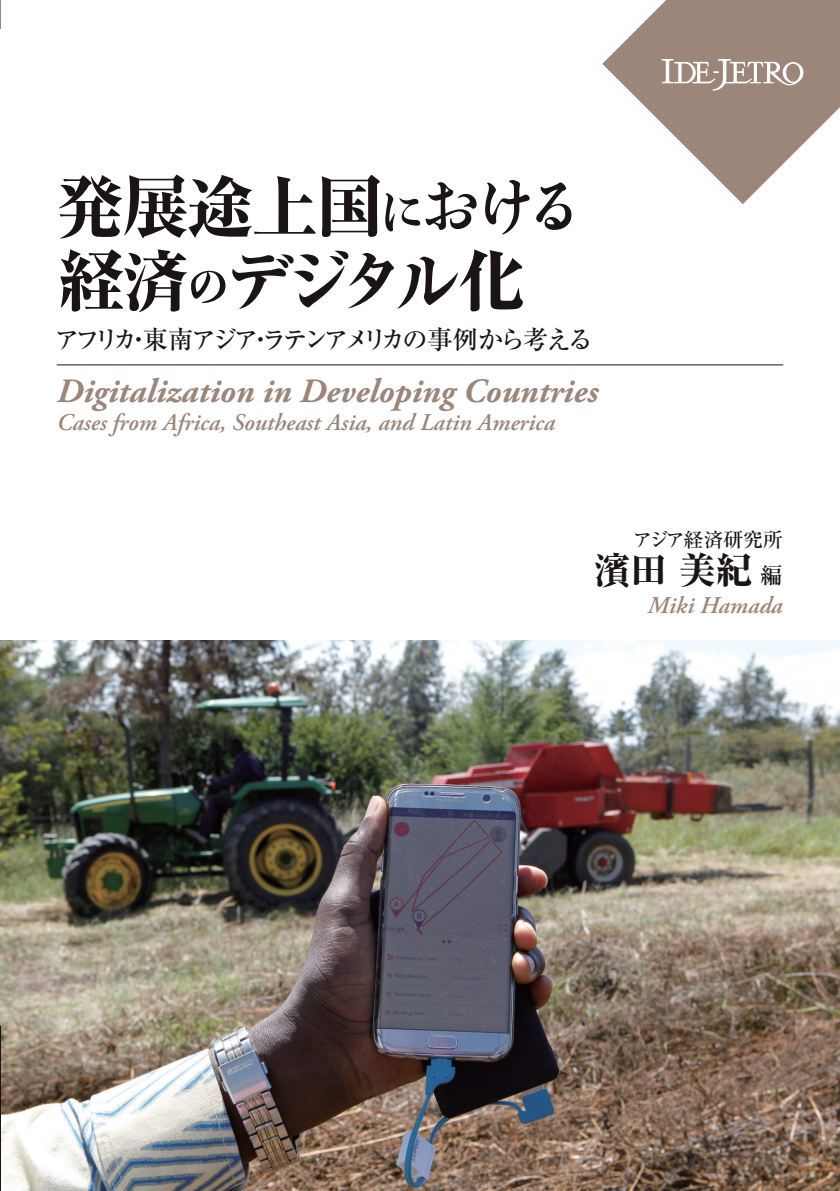
<style>
.page{position:relative;width:840px;height:1191px;background:#fff}
.page>*{position:absolute;margin:0;border:0;box-sizing:border-box;transform-origin:0 0}
.t1{font:800 68px/73.8px "Ryumin Pro";letter-spacing:-.05em;color:#1a1415}
.t2{font:800 36.8px "Ryumin Pro";color:#1a1415}
.t3{font:italic 700 34px "Adobe Garamond Pro";color:#9b8679}
.t4{font:500 25.6px "Ryumin Pro";letter-spacing:-.155em;color:#1a1415}
.t5{font:italic 600 24px "Adobe Garamond Pro";color:#9b8679}
.t6{font:500 19.8px "Ryumin Pro";color:#1a1415}
.s1{font-family:"P Kiza Kinryou Std";font-weight:700;font-size:53.8px}
.s2{font-family:"P Kiza Kinryou Std";font-weight:700}
.s3{font-weight:500;font-size:22.6px}
</style>
<div class="page">
<img style="left:0;top:640px;width:839px;height:551px">
<hr style="left:57px;top:364px;width:725px;height:1px;background:#1a1415">
<svg style="left:602px;top:0;width:237px;height:204px;fill:#9b8679"></svg>
<svg style="left:661px;top:59px;width:142px;height:32px"></svg>
<h1 class="t1" style="left:57px;top:165px;width:533px">発展途上国<span class="s1">に</span><span class="s2">おける</span>経済<span class="s1">の</span>デジタル化</h1>
<p class="t4" style="left:54px;top:319px;width:540px">アフリカ・東南アジア・ラテンアメリカの事例から考える</p>
<h3 class="t3" style="left:57px;top:371px;width:542px">Digitalization in Developing Countries</h3>
<p class="t5" style="left:57px;top:409px;width:499px">Cases from Africa, Southeast Asia, and Latin America</p>
<p class="t6" style="left:632px;top:524px;width:151px">アジア経済研究所</p>
<h2 class="t2" style="left:593px;top:541px;width:191px">濱田 美紀 <span class="s3">編</span></h2>
<p class="t5" style="left:647px;top:592px;width:136px">Miki Hamada</p>
</div>
